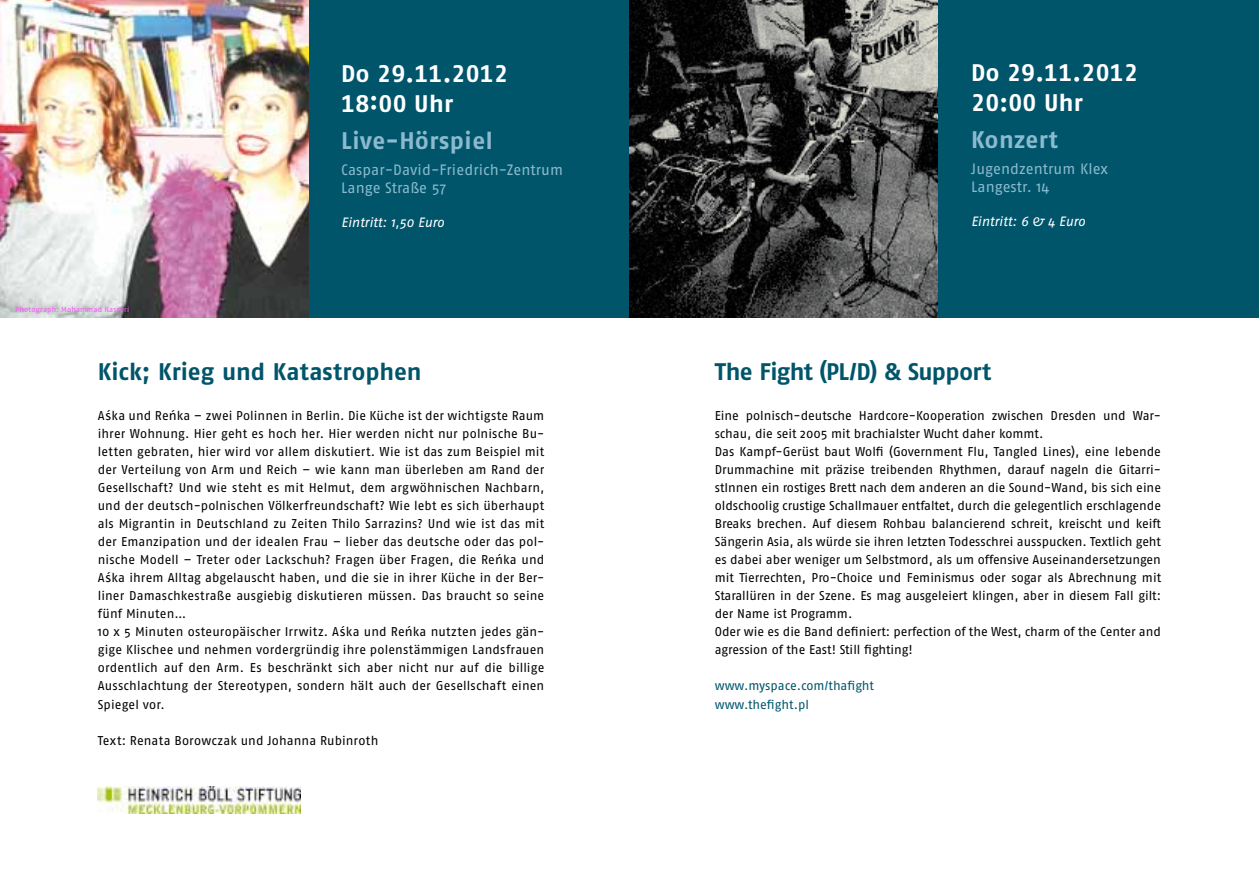
<style>
.page{position:relative;width:1259px;height:893px;background:#fff}
.page>*{position:absolute;margin:0;border:0;box-sizing:border-box;transform-origin:0 0}
.t1{font:24px/30px "Fago No Bold Tf";letter-spacing:.01em;color:#fff}
.t2{font:24px "Fago No Bold Tf";letter-spacing:-.005em;color:#00556b}
.t3{font:24px "Fago No Bold Tf";letter-spacing:-.025em;color:#00556b}
.t4{font:24px "Fago No Bold Tf";letter-spacing:.025em;color:#8cbace}
.t5{font:15px/18px "Fago No";letter-spacing:.005em;color:#8cbace}
.t6{font:italic 13.5px "Fago No";letter-spacing:-.005em;color:#fff}
.t7{font:12.75px/18px "Fago No";color:#000}
.t8{font:12.75px/18px "Fago No";color:#00556b}
.t9{font:7.5px "Fago No";letter-spacing:.025em;color:#ff52ff}
.s1{font-family:"Lucida Grande"}
</style>
<div class="page">
<div style="left:0;top:0;width:680px;height:317px;background:#00556b"></div>
<img style="left:0;top:0;width:309px;height:317px">
<div style="left:629px;top:0;width:630px;height:317px;background:#00556b"></div>
<img style="left:629px;top:0;width:309px;height:317px">
<img style="left:98px;top:787px;width:203px;height:27px">
<p class="t9" style="left:15px;top:305px;width:115px">Photograph: Mohammad Nasseri</p>
<h1 class="t1" style="left:341px;top:58px;width:168px">Do 29.11.2012<br>18:00 Uhr</h1>
<h1 class="t4" style="left:341px;top:127px;width:153px">Live-Hörspiel</h1>
<p class="t5" style="left:341px;top:160px;width:223px">Caspar-David-Friedrich-Zentrum<br>Lange Straße 57</p>
<p class="t6" style="left:341px;top:215px;width:105px">Eintritt: 1,50 Euro</p>
<h1 class="t2" style="left:98px;top:358px;width:325px">Kick; Krieg und Katastrophen</h1>
<p class="t7" style="left:98px;top:407px;width:448px">A<span class="s1">ś</span>ka und Re<span class="s1">ń</span>ka – zwei Polinnen in Berlin. Die Küche ist der wichtigste Raum ihrer Wohnung. Hier geht es hoch her. Hier werden nicht nur polnische Bu&shy;letten gebraten, hier wird vor allem diskutiert. Wie ist das zum Beispiel mit der Verteilung von Arm und Reich – wie kann man überleben am Rand der Gesellschaft? Und wie steht es mit Helmut, dem argwöhnischen Nachbarn, und der deutsch-polnischen Völkerfreundschaft? Wie lebt es sich überhaupt als Migrantin in Deutschland zu Zeiten Thilo Sarrazins? Und wie ist das mit der Emanzipation und der idealen Frau – lieber das deutsche oder das pol&shy;nische Modell – Treter oder Lackschuh? Fragen über Fragen, die Re<span class="s1">ń</span>ka und A<span class="s1">ś</span>ka ihrem Alltag abgelauscht haben, und die sie in ihrer Küche in der Ber&shy;liner Damaschkestraße ausgiebig diskutieren müssen. Das braucht so seine fünf Minuten…<br>10 x 5 Minuten osteuropäischer Irrwitz. A<span class="s1">ś</span>ka und Re<span class="s1">ń</span>ka nutzten jedes gän&shy;gige Klischee und nehmen vordergründig ihre polenstämmigen Landsfrauen ordentlich auf den Arm. Es beschränkt sich aber nicht nur auf die billige Ausschlachtung der Stereotypen, sondern hält auch der Gesellschaft einen Spiegel vor.</p>
<p class="t7" style="left:98px;top:731px;width:282px">Text: Renata Borowczak und Johanna Rubinroth</p>
<h1 class="t1" style="left:971px;top:57px;width:168px">Do 29.11.2012<br>20:00 Uhr</h1>
<h1 class="t4" style="left:971px;top:126px;width:88px">Konzert</h1>
<p class="t5" style="left:971px;top:159px;width:138px">Jugendzentrum Klex<br>Langestr. 14</p>
<p class="t6" style="left:971px;top:214px;width:116px">Eintritt: 6 &amp; 4 Euro</p>
<h1 class="t3" style="left:715px;top:358px;width:278px">The Fight (PL/D) &amp; Support</h1>
<p class="t7" style="left:715px;top:407px;width:448px">Eine polnisch-deutsche Hardcore-Kooperation zwischen Dresden und War&shy;schau, die seit 2005 mit brachialster Wucht daher kommt.<br>Das Kampf-Gerüst baut Wolfi (Government Flu, Tangled Lines), eine lebende Drummachine mit präzise treibenden Rhythmen, darauf nageln die Gitarri&shy;stInnen ein rostiges Brett nach dem anderen an die Sound-Wand, bis sich eine oldschoolig crustige Schallmauer entfaltet, durch die gelegentlich erschlagende Breaks brechen. Auf diesem Rohbau balancierend schreit, kreischt und keift Sängerin Asia, als würde sie ihren letzten Todesschrei ausspucken. Textlich geht es dabei aber weniger um Selbstmord, als um offensive Auseinandersetzungen mit Tierrechten, Pro-Choice und Feminismus oder sogar als Abrechnung mit Starallüren in der Szene. Es mag ausgeleiert klingen, aber in diesem Fall gilt: der Name ist Programm.<br>Oder wie es die Band definiert: perfection of the West, charm of the Center and agression of the East! Still fighting!</p>
<p class="t8" style="left:715px;top:677px;width:161px">www.myspace.com/thafight www.thefight.pl</p>
</div>
